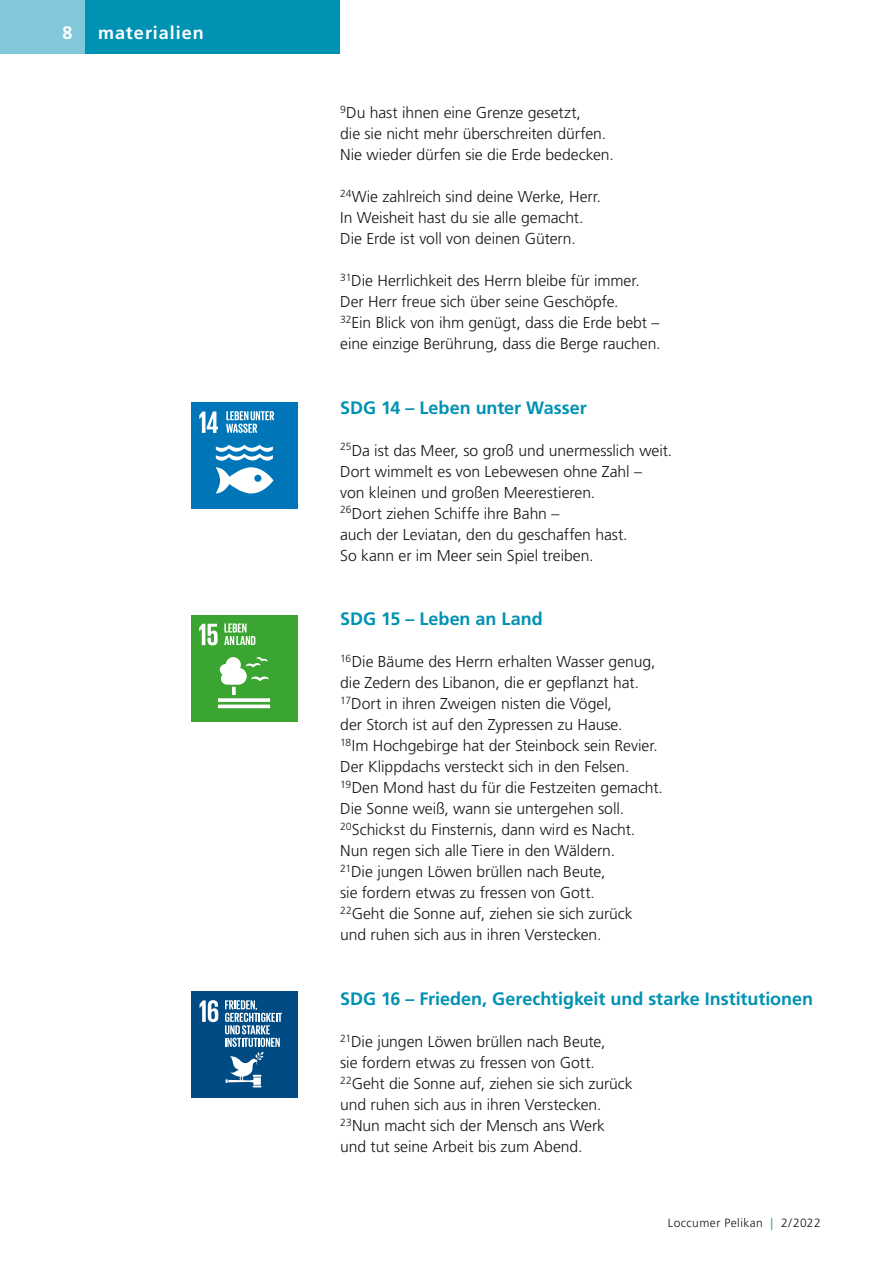
<style>
.page{position:relative;width:893px;height:1263px;background:#fff}
.page>*{position:absolute;margin:0;border:0;box-sizing:border-box;transform-origin:0 0}
._1__ZwischenÜ{font:700 18px "Frutiger LT Std";color:#0092b2}
.t1{font:700 18px "Frutiger LT Std";letter-spacing:.055em;color:#fff}
.Material_Fließtext{font:300 15.75px "Frutiger LT Std";letter-spacing:-.005em;color:#181716}
.t2{font:300 12px "Frutiger LT Std";letter-spacing:.035em;color:#181716}
.s1{color:#0092b2}
</style>
<div class="page">
<div style="left:81px;top:0;width:259px;height:54px;background:#0092b2"></div>
<div style="left:0;top:0;width:85px;height:54px;background:#83c7da"></div>
<div style="left:191px;top:403px;width:107px;height:106px;background:#0075b7"></div>
<svg style="left:199px;top:411px;width:19px;height:22px"></svg>
<svg style="left:216px;top:445px;width:57px;height:48px"></svg>
<svg style="left:226px;top:411px;width:48px;height:22px"></svg>
<div style="left:191px;top:615px;width:107px;height:106px;background:#3ba532"></div>
<svg style="left:199px;top:624px;width:19px;height:21px"></svg>
<svg style="left:218px;top:698px;width:52px;height:4px"></svg>
<svg style="left:218px;top:704px;width:52px;height:4px"></svg>
<svg style="left:220px;top:657px;width:49px;height:38px"></svg>
<svg style="left:224px;top:623px;width:31px;height:22px"></svg>
<div style="left:191px;top:991px;width:107px;height:107px;background:#004b83"></div>
<svg style="left:200px;top:1000px;width:18px;height:22px"></svg>
<svg style="left:225px;top:1000px;width:57px;height:87px"></svg>
<p class="t1" style="left:62px;top:22px;width:12px">8</p>
<p class="t1" style="left:98px;top:22px;width:107px">materialien</p>
<p class="Material_Fließtext" style="left:340px;top:104px;width:242px"><sup>9</sup>Du hast ihnen eine Grenze gesetzt,</p>
<p class="Material_Fließtext" style="left:340px;top:125px;width:267px">die sie nicht mehr überschreiten dürfen.</p>
<p class="Material_Fließtext" style="left:340px;top:146px;width:275px">Nie wieder dürfen sie die Erde bedecken.</p>
<p class="Material_Fließtext" style="left:340px;top:188px;width:263px"><sup>24</sup>Wie zahlreich sind deine Werke, Herr.</p>
<p class="Material_Fließtext" style="left:340px;top:209px;width:245px">In Weisheit hast du sie alle gemacht.</p>
<p class="Material_Fließtext" style="left:340px;top:230px;width:237px">Die Erde ist voll von deinen Gütern.</p>
<p class="Material_Fließtext" style="left:340px;top:272px;width:301px"><sup>31</sup>Die Herrlichkeit des Herrn bleibe für immer.</p>
<p class="Material_Fließtext" style="left:340px;top:293px;width:280px">Der Herr freue sich über seine Geschöpfe.</p>
<p class="Material_Fließtext" style="left:340px;top:314px;width:321px"><sup>32</sup>Ein Blick von ihm genügt, dass die Erde bebt –</p>
<p class="Material_Fließtext" style="left:340px;top:335px;width:322px">eine einzige Berührung, dass die Berge rauchen.</p>
<p class="_1__ZwischenÜ" style="left:340px;top:397px;width:248px">SDG 14 – Leben unter Wasser</p>
<p class="Material_Fließtext" style="left:340px;top:441px;width:334px"><sup>25</sup>Da ist das Meer, so groß und unermesslich weit.</p>
<p class="Material_Fließtext" style="left:340px;top:462px;width:303px">Dort wimmelt es von Lebewesen ohne Zahl –</p>
<p class="Material_Fließtext" style="left:340px;top:483px;width:257px">von kleinen und großen Meerestieren.</p>
<p class="Material_Fließtext" style="left:340px;top:504px;width:221px"><sup>26</sup>Dort ziehen Schiffe ihre Bahn –</p>
<p class="Material_Fließtext" style="left:340px;top:525px;width:289px">auch der Leviatan, den du geschaffen hast.</p>
<p class="Material_Fließtext" style="left:340px;top:546px;width:255px">So kann er im Meer sein Spiel treiben.</p>
<p class="_1__ZwischenÜ" style="left:340px;top:608px;width:204px">SDG 15 – Leben an Land</p>
<p class="Material_Fließtext" style="left:340px;top:653px;width:317px"><sup>16</sup>Die Bäume des Herrn erhalten Wasser genug,</p>
<p class="Material_Fließtext" style="left:340px;top:674px;width:300px">die Zedern des Libanon, die er gepflanzt hat.</p>
<p class="Material_Fließtext" style="left:340px;top:695px;width:273px"><sup>17</sup>Dort in ihren Zweigen nisten die Vögel,</p>
<p class="Material_Fließtext" style="left:340px;top:716px;width:284px">der Storch ist auf den Zypressen zu Hause.</p>
<p class="Material_Fließtext" style="left:340px;top:737px;width:319px"><sup>18</sup>Im Hochgebirge hat der Steinbock sein Revier.</p>
<p class="Material_Fließtext" style="left:340px;top:758px;width:291px">Der Klippdachs versteckt sich in den Felsen.</p>
<p class="Material_Fließtext" style="left:340px;top:779px;width:324px"><sup>19</sup>Den Mond hast du für die Festzeiten gemacht.</p>
<p class="Material_Fließtext" style="left:340px;top:800px;width:285px">Die Sonne weiß, wann sie untergehen soll.</p>
<p class="Material_Fließtext" style="left:340px;top:821px;width:297px"><sup>20</sup>Schickst du Finsternis, dann wird es Nacht.</p>
<p class="Material_Fließtext" style="left:340px;top:842px;width:276px">Nun regen sich alle Tiere in den Wäldern.</p>
<p class="Material_Fließtext" style="left:340px;top:863px;width:267px"><sup>21</sup>Die jungen Löwen brüllen nach Beute,</p>
<p class="Material_Fließtext" style="left:340px;top:884px;width:256px">sie fordern etwas zu fressen von Gott.</p>
<p class="Material_Fließtext" style="left:340px;top:905px;width:294px"><sup>22</sup>Geht die Sonne auf, ziehen sie sich zurück</p>
<p class="Material_Fließtext" style="left:340px;top:926px;width:263px">und ruhen sich aus in ihren Verstecken.</p>
<p class="_1__ZwischenÜ" style="left:340px;top:988px;width:474px">SDG 16 – Frieden, Gerechtigkeit und starke Institutionen</p>
<p class="Material_Fließtext" style="left:340px;top:1032px;width:267px"><sup>21</sup>Die jungen Löwen brüllen nach Beute,</p>
<p class="Material_Fließtext" style="left:340px;top:1053px;width:256px">sie fordern etwas zu fressen von Gott.</p>
<p class="Material_Fließtext" style="left:340px;top:1074px;width:294px"><sup>22</sup>Geht die Sonne auf, ziehen sie sich zurück</p>
<p class="Material_Fließtext" style="left:340px;top:1095px;width:263px">und ruhen sich aus in ihren Verstecken.</p>
<p class="Material_Fließtext" style="left:340px;top:1116px;width:266px"><sup>23</sup>Nun macht sich der Mensch ans Werk</p>
<p class="Material_Fließtext" style="left:340px;top:1137px;width:244px">und tut seine Arbeit bis zum Abend.</p>
<p class="t2" style="left:668px;top:1216px;width:154px">Loccumer Pelikan <span class="s1">|</span> 2/2022</p>
</div>
